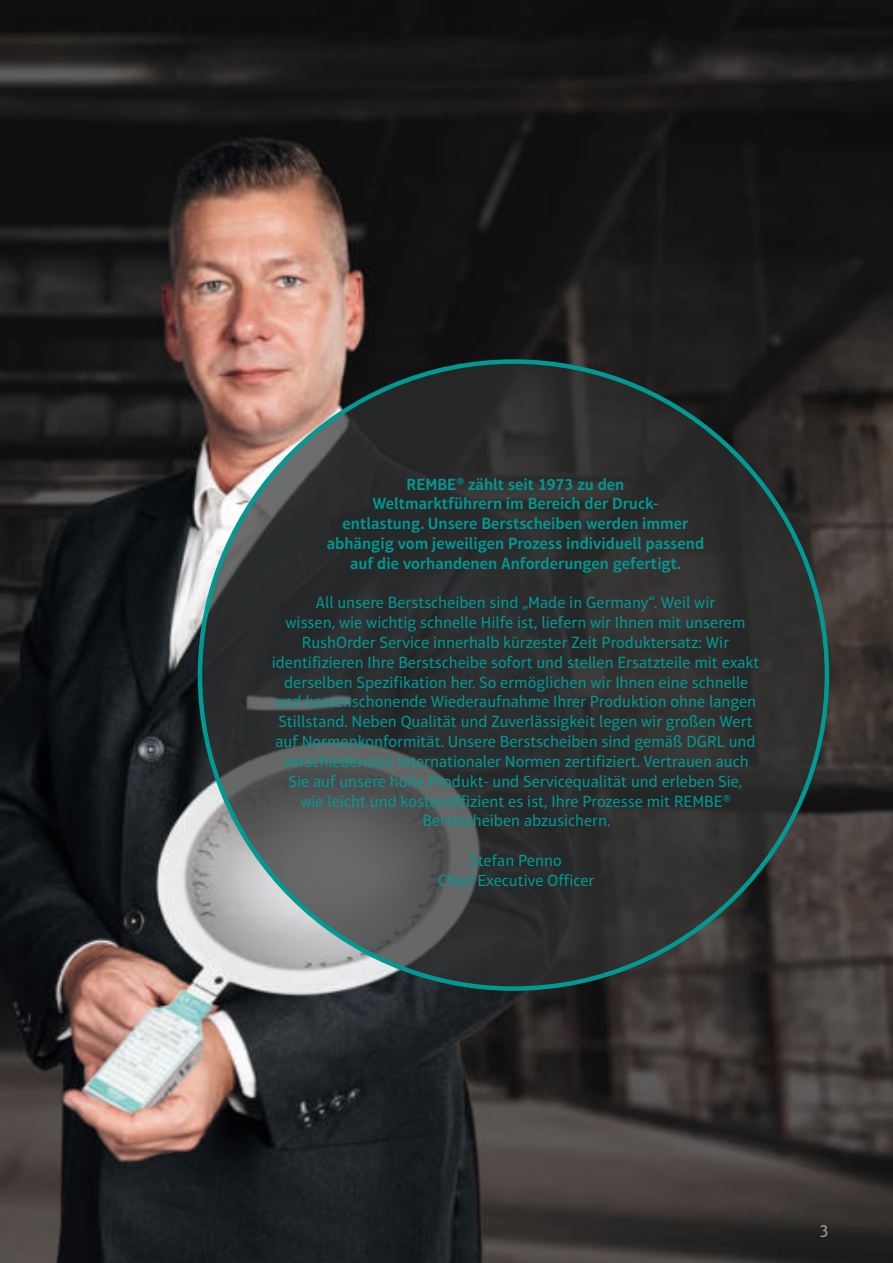
<style>
.page{position:relative;width:893px;height:1263px;background:#fff}
.page>*{position:absolute;margin:0;border:0;box-sizing:border-box;transform-origin:0 0}
.t1{font:18px "Aptifer Sans LT Pro";color:#9d9d9c}
.t2{font:16.5px/19.8px "Aptifer Sans LT Pro";color:#009a93;text-align:center}
.t3{font:600 16.5px/19.8px "Aptifer Sans LT Pro";color:#009a93;text-align:center}
</style>
<div class="page">
<img style="left:0;top:0;width:893px;height:1263px">
<svg style="left:200px;top:362px;width:627px;height:626px;background:#333535"></svg>
<p class="t3" style="left:327px;top:474px;width:379px">REMBE® zählt seit 1973 zu den<br>Weltmarktführern im Bereich der Druck-<br>entlastung. Unsere Berstscheiben werden immer abhängig vom jeweiligen Prozess individuell passend auf die vorhandenen Anforderungen gefertigt.</p>
<p class="t2" style="left:272px;top:593px;width:489px">All unsere Berstscheiben sind „Made in Germany“. Weil wir<br>wissen, wie wichtig schnelle Hilfe ist, liefern wir Ihnen mit unserem RushOrder Service innerhalb kürzester Zeit Produktersatz: Wir identifizieren Ihre Berstscheibe sofort und stellen Ersatzteile mit exakt derselben Spezifikation her. So ermöglichen wir Ihnen eine schnelle und kostenschonende Wiederaufnahme Ihrer Produktion ohne langen Stillstand. Neben Qualität und Zuverlässigkeit legen wir großen Wert auf Normenkonformität. Unsere Berstscheiben sind gemäß DGRL und verschiedenster internationaler Normen zertifiziert. Vertrauen auch Sie auf unsere hohe Produkt- und Service qualität und erleben Sie,<br>wie leicht und kosteneffizient es ist, Ihre Prozesse mit REMBE® Berstscheiben abzusichern.</p>
<p class="t2" style="left:438px;top:851px;width:158px">Stefan Penno<br>Chief Executive Officer</p>
<p class="t1" style="left:820px;top:1222px;width:11px">3</p>
</div>
